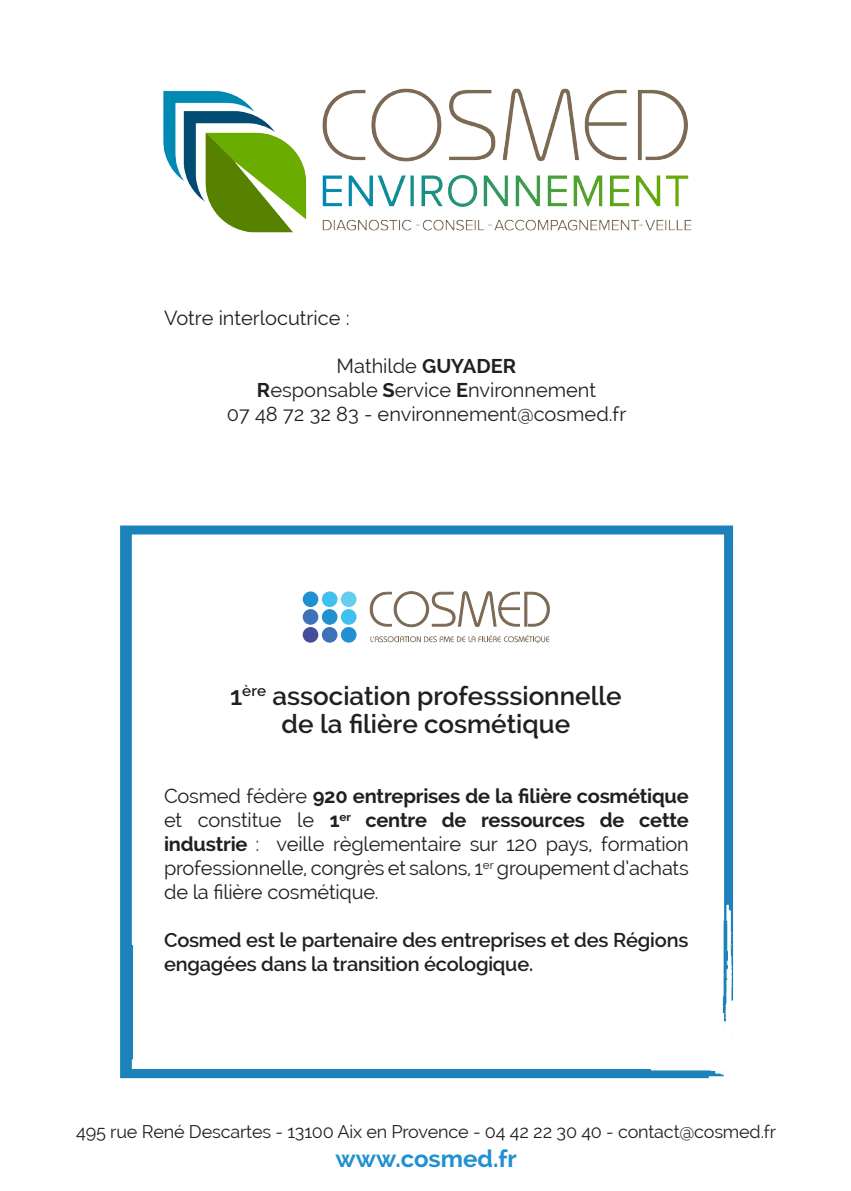
<style>
.page{position:relative;width:851px;height:1191px;background:#fff}
.page>*{position:absolute;margin:0;border:0;box-sizing:border-box;transform-origin:0 0}
.t1{font:600 26px "Raleway";color:#231f20}
.t2{font:700 24px "Raleway";color:#2090d0}
.t3{font:20px/24px "Raleway";color:#231f20;text-align:justify}
.t4{font:600 20px/24px "Raleway";letter-spacing:-.01em;color:#231f20}
.t5{font:18px "Raleway";letter-spacing:-.01em;color:#231f20}
.s1{font-weight:700}
</style>
<div class="page">
<img style="left:120px;top:525px;width:614px;height:554px">
<div style="left:341px;top:627px;width:15px;height:15px;background:#2090d0;border-radius:50%"></div>
<div style="left:322px;top:627px;width:15px;height:15px;background:#3d71b8;border-radius:50%"></div>
<div style="left:303px;top:627px;width:15px;height:15px;background:#454d9a;border-radius:50%"></div>
<div style="left:341px;top:609px;width:15px;height:16px;background:#3fc0ef;border-radius:50%"></div>
<div style="left:322px;top:609px;width:15px;height:16px;background:#2090d0;border-radius:50%"></div>
<div style="left:303px;top:609px;width:15px;height:16px;background:#3d71b8;border-radius:50%"></div>
<div style="left:341px;top:591px;width:15px;height:16px;background:#65cded;border-radius:50%"></div>
<div style="left:322px;top:591px;width:15px;height:16px;background:#3fc0ef;border-radius:50%"></div>
<div style="left:303px;top:591px;width:15px;height:16px;background:#2090d0;border-radius:50%"></div>
<svg style="left:369px;top:591px;width:181px;height:36px"></svg>
<svg style="left:370px;top:635px;width:179px;height:8px"></svg>
<img style="left:163px;top:88px;width:529px;height:145px">
<p class="t3" style="left:164px;top:305px;width:187px">Votre interlocutrice :</p>
<p class="t3" style="left:336px;top:353px;width:181px">Mathilde <span class="s1">GUYADER</span></p>
<p class="t3" style="left:257px;top:377px;width:340px"><span class="s1">R</span>esponsable <span class="s1">S</span>ervice <span class="s1">E</span>nvironnement</p>
<p class="t3" style="left:227px;top:401px;width:401px">07 48 72 32 83 - environnement@cosmed.fr</p>
<p class="t1" style="left:230px;top:680px;width:393px">1<sup>ère</sup> association professsionnelle</p>
<p class="t1" style="left:281px;top:708px;width:290px">de la filière cosmétique</p>
<p class="t3" style="left:164px;top:784px;width:526px">Cosmed fédère <span class="s1">920 entreprises de la filière cosmétique </span>et constitue le <span class="s1">1</span><sup>er</sup> <span class="s1">centre de ressources de cette industrie</span> : veille règlementaire sur 120 pays, formation professionnelle, congrès et salons, 1<sup>er</sup> groupement d’achats de la filière cosmétique.</p>
<p class="t4" style="left:164px;top:928px;width:525px">Cosmed est le partenaire des entreprises et des Régions engagées dans la transition écologique.</p>
<p class="t5" style="left:76px;top:1121px;width:701px">495 rue René Descartes - 13100 Aix en Provence - 04 42 22 30 40 - contact@cosmed.fr</p>
<p class="t2" style="left:335px;top:1144px;width:183px">www.cosmed.fr</p>
</div>
